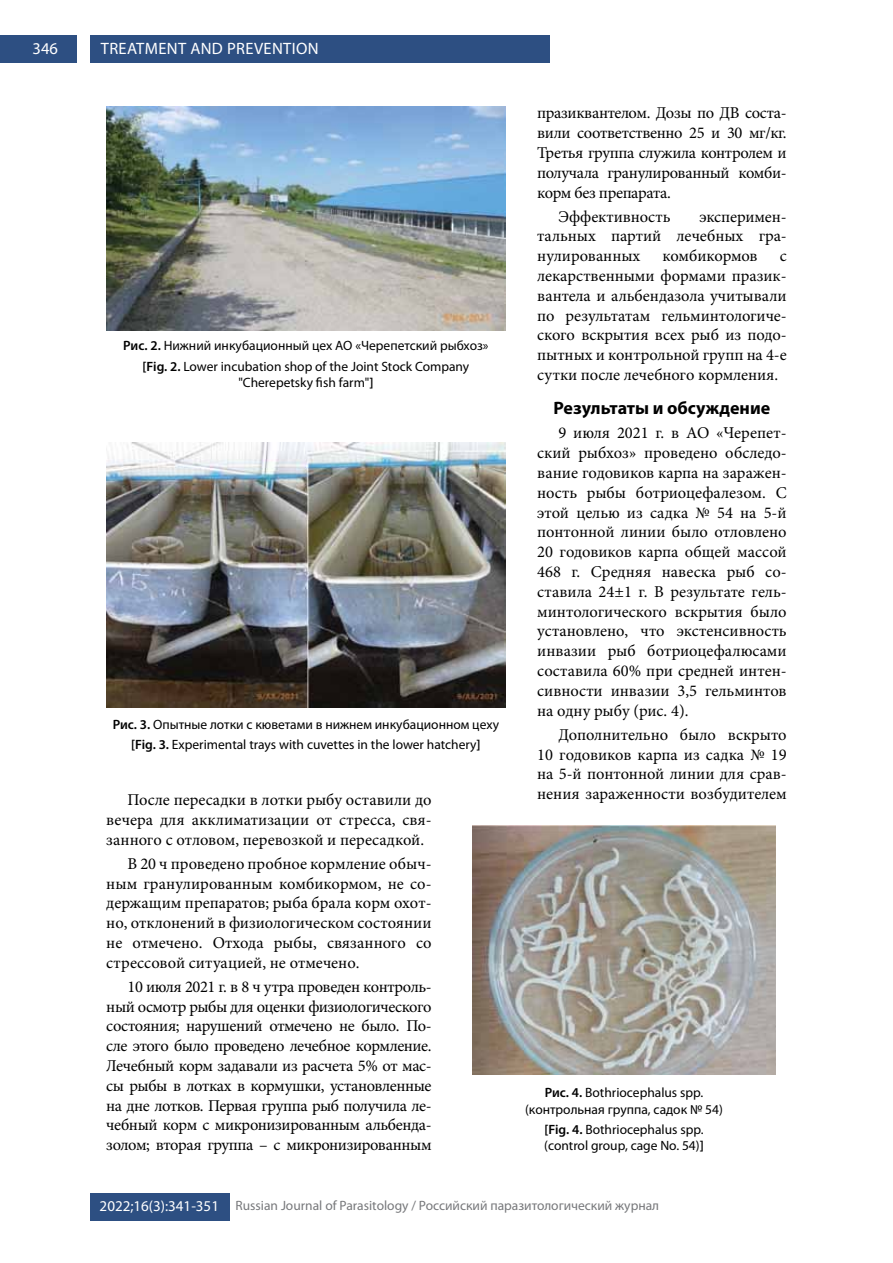
<style>
.page{position:relative;width:893px;height:1263px;background:#fff}
.page>*{position:absolute;margin:0;border:0;box-sizing:border-box;transform-origin:0 0}
.t1{font:700 18px "Myriad Pro";color:#000}
.t2{font:16.5px/19.8px "Minion Pro";letter-spacing:-.005em;color:#000;text-align:justify}
.t3{font:16.5px "Myriad Pro";letter-spacing:.02em;color:#fff}
.t4{font:15px "Myriad Pro";color:#fff}
.t5{font:13.5px/20.4px "Myriad Pro";color:#000;text-align:center}
.t6{font:13.5px "Myriad Pro";color:#77787b}
.s1{font-weight:600}
</style>
<div class="page">
<div style="left:0;top:36px;width:77px;height:27px;background:#2d4f82"></div>
<div style="left:90px;top:36px;width:460px;height:27px;background:#2d4f82"></div>
<div style="left:90px;top:1193px;width:140px;height:28px;background:#2d4f82"></div>
<img style="left:106px;top:106px;width:399px;height:225px">
<img style="left:106px;top:442px;width:399px;height:265px">
<img style="left:473px;top:826px;width:302px;height:248px">
<p class="t3" style="left:33px;top:39px;width:27px">346</p>
<p class="t3" style="left:101px;top:39px;width:219px">TREATMENT AND PREVENTION</p>
<p class="t5" style="left:123px;top:335px;width:367px"><span class="s1">Рис. 2.</span> Нижний инкубационный цех АО «Черепетский рыбхоз» <span class="s1">[Fig. 2.</span> Lower incubation shop of the Joint Stock Company</p>
<p class="t5" style="left:238px;top:372px;width:137px">"Cherepetsky fish farm"<span class="s1">]</span></p>
<p class="t5" style="left:113px;top:714px;width:388px"><span class="s1">Рис. 3.</span> Опытные лотки с кюветами в нижнем инкубационном цеху <span class="s1">[Fig. 3.</span> Experimental trays with cuvettes in the lower hatchery<span class="s1">]</span></p>
<p class="t2" style="left:106px;top:790px;width:327px;text-indent:21px">После пересадки в лотки рыбу оставили до вечера для акклиматизации от стресса, свя&shy;занного с отловом, перевозкой и пересадкой.</p>
<p class="t2" style="left:106px;top:854px;width:327px;text-indent:21px">В 20 ч проведено пробное кормление обыч&shy;ным гранулированным комбикормом, не со&shy;держащим препаратов; рыба брала корм охот&shy;но, отклонений в физиологическом состоянии не отмечено. Отхода рыбы, связанного со стрессовой ситуацией, не отмечено.</p>
<p class="t2" style="left:106px;top:977px;width:327px;text-indent:21px">10 июля 2021 г. в 8 ч утра проведен контроль&shy;ный осмотр рыбы для оценки физиологического состояния; нарушений отмечено не было. По&shy;сле этого было проведено лечебное кормление.<br>Лечебный корм задавали из расчета 5% от мас&shy;сы рыбы в лотках в кормушки, установленные на дне лотков. Первая группа рыб получила ле&shy;чебный корм с микронизированным альбенда&shy;золом; вторая группа – с микронизированным</p>
<p class="t2" style="left:537px;top:103px;width:251px">празиквантелом. Дозы по ДВ соста&shy;вили соответственно 25 и 30 мг/кг.<br>Третья группа служила контролем и получала гранулированный комби&shy;корм без препарата.</p>
<p class="t2" style="left:558px;top:206px;width:113px">Эффективность</p>
<p class="t2" style="left:537px;top:206px;width:251px;text-indent:162px">эксперимен&shy;тальных партий лечебных гра&shy;нулированных</p>
<p class="t2" style="left:662px;top:246px;width:97px">комбикормов</p>
<p class="t2" style="left:537px;top:246px;width:251px;text-indent:242px">с лекарственными формами празик&shy;вантела и альбендазола учитывали по результатам гельминтологиче&shy;ского вскрытия всех рыб из подо&shy;пытных и контрольной групп на 4-е сутки после лечебного кормления.</p>
<p class="t1" style="left:554px;top:397px;width:218px">Результаты и обсуждение</p>
<p class="t2" style="left:537px;top:423px;width:251px;text-indent:21px">9 июля 2021 г. в АО «Черепет&shy;ский рыбхоз» проведено обследо&shy;вание годовиков карпа на заражен&shy;ность рыбы ботриоцефалезом. С этой целью из садка № 54 на 5-й понтонной линии было отловлено 20 годовиков карпа общей массой 468 г. Средняя навеска рыб со&shy;ставила 24±1 г. В результате гель&shy;минтологического вскрытия было установлено, что экстенсивность инвазии рыб ботриоцефалюсами составила 60% при средней интен&shy;сивности инвазии 3,5 гельминтов на одну рыбу (рис. 4).</p>
<p class="t2" style="left:537px;top:725px;width:251px;text-indent:21px">Дополнительно было вскрыто 10 годовиков карпа из садка № 19 на 5-й понтонной линии для срав&shy;нения зараженности возбудителем</p>
<p class="t5" style="left:525px;top:1084px;width:199px;line-height:16.2px"><span class="s1">Рис. 4.</span> Bothriocephalus spp. (контрольная группа, садок № 54)</p>
<p class="t5" style="left:544px;top:1121px;width:161px;line-height:16.2px;text-align:left"><span class="s1">[Fig. 4.</span> Bothriocephalus spp. (control group, cage No. 54)<span class="s1">]</span></p>
<p class="t4" style="left:100px;top:1196px;width:121px">2022;16(3):341-351</p>
<p class="t6" style="left:236px;top:1197px;width:425px">Russian Journal of Parasitology / Российский паразитологический журнал</p>
</div>
